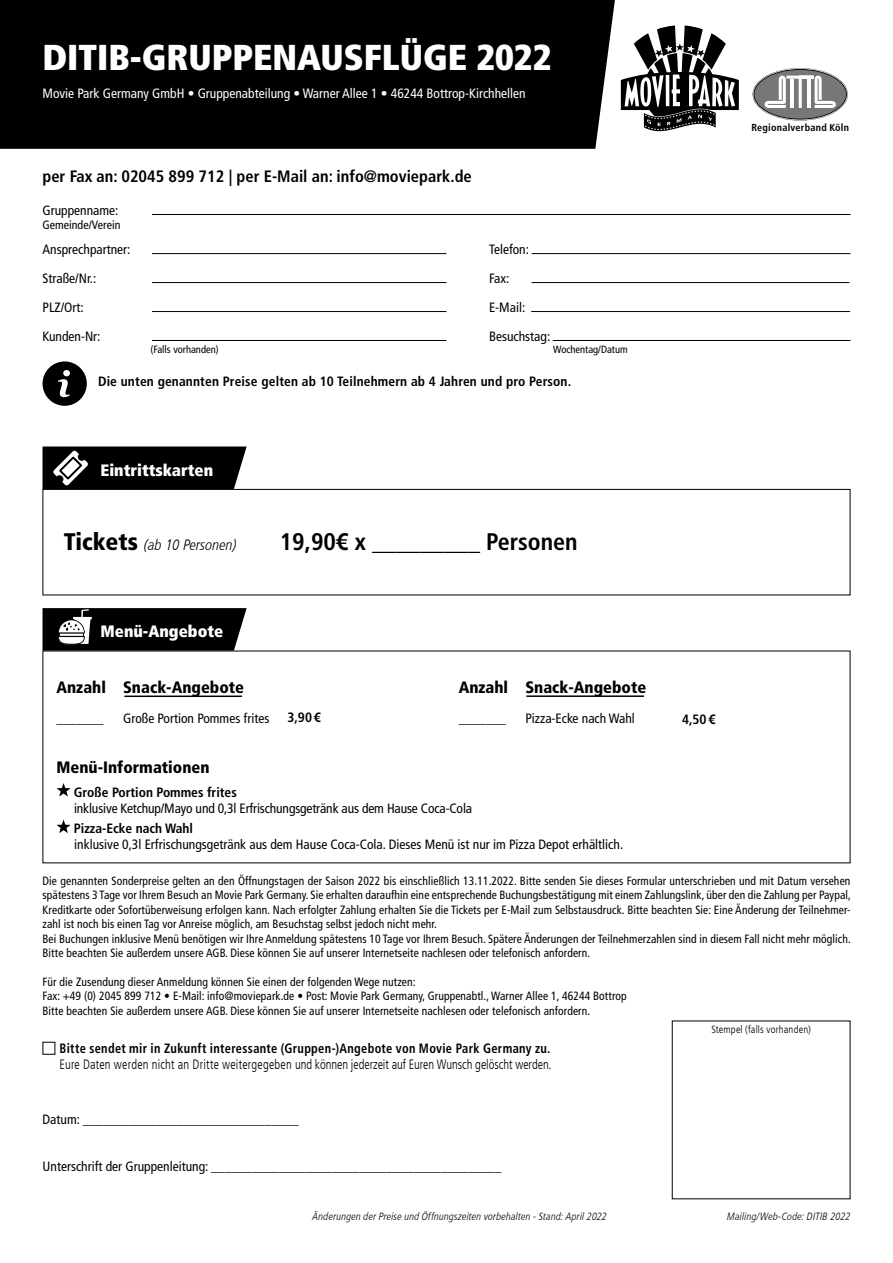
<style>
.page{position:relative;width:893px;height:1263px;background:#fff}
.page>*{position:absolute;margin:0;border:0;box-sizing:border-box;transform-origin:0 0}
.t1{font:900 condensed 36px "Frutiger LT Com";color:#fff}
.t2{font:700 condensed 24px "Frutiger LT Com";color:#000}
.t3{font:900 condensed 16.5px "Frutiger LT Com";color:#000}
.t4{font:700 condensed 16.5px "Frutiger LT Com";color:#000}
.t5{font:900 condensed 16.5px "Frutiger LT Com";color:#fff}
.t6{font:italic 300 condensed 15px "Frutiger LT Com";color:#000}
.t7{font:condensed 13.5px "Frutiger LT Com";color:#000}
.t8{font:700 condensed 13.5px "Frutiger LT Com";letter-spacing:.01em;color:#000}
.t9{font:300 condensed 13.5px "Frutiger LT Com";color:#000;scale:.92 1}
.t10{font:700 condensed 13.5px "Frutiger LT Com";letter-spacing:.01em;color:#000;scale:.92 1}
.t11{font:condensed 13.5px "Frutiger LT Com";color:#fff}
.t12{font:condensed 12px/14.4px "Frutiger LT Com";letter-spacing:.01em;color:#000;text-align:justify;scale:.96 1}
.t13{font:condensed 12px "Frutiger LT Com";letter-spacing:.01em;color:#000}
.t14{font:italic 300 condensed 10.5px "Frutiger LT Com";letter-spacing:.015em;color:#000}
.t15{font:condensed 10.5px "Frutiger LT Com";color:#000}
.t16{font:300 condensed 10.5px "Frutiger LT Com";letter-spacing:.015em;color:#000}
.t17{font:700 condensed 10.2px "Frutiger LT Com";letter-spacing:.025em;color:#000}
.s1{font-weight:900;font-style:normal;font-size:24px}
</style>
<div class="page">
<hr style="left:152px;top:214px;width:698px;height:1px;background:#000">
<hr style="left:152px;top:253px;width:294px;height:1px;background:#000">
<hr style="left:532px;top:253px;width:318px;height:1px;background:#000">
<hr style="left:152px;top:282px;width:294px;height:1px;background:#000">
<hr style="left:532px;top:282px;width:317px;height:1px;background:#000">
<hr style="left:152px;top:311px;width:294px;height:1px;background:#000">
<hr style="left:531px;top:311px;width:319px;height:1px;background:#000">
<hr style="left:152px;top:340px;width:294px;height:1px;background:#000">
<hr style="left:553px;top:340px;width:297px;height:1px;background:#000">
<svg style="left:43px;top:361px;width:44px;height:45px"></svg>
<div style="left:43px;top:489px;width:807px;height:106px;border:1px solid #000"></div>
<svg style="left:43px;top:446px;width:204px;height:43px;background:#181818"></svg>
<svg style="left:43px;top:608px;width:204px;height:43px;background:#1b1b1b"></svg>
<svg style="left:753px;top:68px;width:95px;height:52px"></svg>
<hr style="left:124px;top:695px;width:118px;height:2px;background:#000">
<hr style="left:526px;top:695px;width:118px;height:2px;background:#000">
<svg style="left:56px;top:783px;width:15px;height:13px"></svg>
<svg style="left:56px;top:820px;width:15px;height:13px"></svg>
<div style="left:0;top:0;width:615px;height:149px;background:#000"></div>
<svg style="left:621px;top:26px;width:118px;height:106px"></svg>
<p class="t1" style="left:43px;top:35px;width:510px">DITIB-GRUPPENAUSFLÜGE 2022</p>
<p class="t11" style="left:43px;top:86px;width:485px">Movie Park Germany GmbH • Gruppenabteilung • Warner Allee 1 • 46244 Bottrop-Kirchhellen</p>
<p class="t4" style="left:43px;top:167px;width:431px">per Fax an: 02045 899 712 | per E-Mail an: info@moviepark.de</p>
<p class="t7" style="left:43px;top:202px;width:77px">Gruppenname:</p>
<p class="t13" style="left:43px;top:218px;width:79px">Gemeinde/Verein</p>
<p class="t7" style="left:43px;top:241px;width:89px">Ansprechpartner:</p>
<p class="t7" style="left:489px;top:241px;width:41px">Telefon:</p>
<p class="t7" style="left:43px;top:270px;width:55px">Straße/Nr.:</p>
<p class="t7" style="left:489px;top:270px;width:22px">Fax:</p>
<p class="t7" style="left:43px;top:299px;width:43px">PLZ/Ort:</p>
<p class="t7" style="left:489px;top:299px;width:38px">E-Mail:</p>
<p class="t7" style="left:43px;top:328px;width:60px">Kunden-Nr:</p>
<p class="t7" style="left:489px;top:328px;width:63px">Besuchstag:</p>
<p class="t15" style="left:151px;top:344px;width:70px">(Falls vorhanden)</p>
<p class="t15" style="left:553px;top:344px;width:76px">Wochentag/Datum</p>
<p class="t8" style="left:98px;top:373px;width:475px">Die unten genannten Preise gelten ab 10 Teilnehmern ab 4 Jahren und pro Person.</p>
<p class="t5" style="left:100px;top:460px;width:114px">Eintrittskarten</p>
<p class="t6" style="left:64px;top:536px;width:174px"><span class="s1">Tickets</span> (ab 10 Personen)</p>
<p class="t2" style="left:280px;top:527px;width:299px">19,90€ x _________ Personen</p>
<p class="t5" style="left:100px;top:621px;width:124px">Menü-Angebote</p>
<p class="t3" style="left:56px;top:677px;width:189px">Anzahl Snack-Angebote</p>
<p class="t7" style="left:56px;top:711px;width:49px">_______</p>
<p class="t3" style="left:459px;top:677px;width:189px">Anzahl Snack-Angebote</p>
<p class="t7" style="left:459px;top:711px;width:49px">_______</p>
<p class="t8" style="left:287px;top:709px;width:35px">3,90 €</p>
<p class="t7" style="left:123px;top:711px;width:148px">Große Portion Pommes frites</p>
<p class="t8" style="left:682px;top:711px;width:35px">4,50 €</p>
<p class="t7" style="left:525px;top:711px;width:111px">Pizza-Ecke nach Wahl</p>
<p class="t3" style="left:56px;top:757px;width:155px">Menü-Informationen</p>
<p class="t8" style="left:74px;top:784px;width:164px">Große Portion Pommes frites</p>
<p class="t7" style="left:74px;top:800px;width:400px">inklusive Ketchup/Mayo und 0,3l Erfrischungsgetränk aus dem Hause Coca-Cola</p>
<p class="t8" style="left:74px;top:820px;width:121px">Pizza-Ecke nach Wahl</p>
<p class="t7" style="left:74px;top:837px;width:550px">inklusive 0,3l Erfrischungsgetränk aus dem Hause Coca-Cola. Dieses Menü ist nur im Pizza Depot erhältlich.</p>
<p class="t17" style="left:751px;top:121px;width:99px">Regionalverband Köln</p>
<p class="t12" style="left:43px;top:874px;width:843px">Die genannten Sonderpreise gelten an den Öffnungstagen der Saison 2022 bis einschließlich 13.11.2022. Bitte senden Sie dieses Formular unterschrieben und mit Datum versehen spätestens 3 Tage vor Ihrem Besuch an Movie Park Germany. Sie erhalten daraufhin eine entsprechende Buchungsbestätigung mit einem Zahlungslink, über den die Zahlung per Paypal, Kreditkarte oder Sofortüberweisung erfolgen kann. Nach erfolgter Zahlung erhalten Sie die Tickets per E-Mail zum Selbstausdruck. Bitte beachten Sie: Eine Änderung der Teilnehmer&shy;zahl ist noch bis einen Tag vor Anreise möglich, am Besuchstag selbst jedoch nicht mehr.</p>
<p class="t12" style="left:43px;top:931px;width:843px">Bei Buchungen inklusive Menü benötigen wir Ihre Anmeldung spätestens 10 Tage vor Ihrem Besuch. Spätere Änderungen der Teilnehmerzahlen sind in diesem Fall nicht mehr möglich.<br>Bitte beachten Sie außerdem unsere AGB. Diese können Sie auf unserer Internetseite nachlesen oder telefonisch anfordern.</p>
<p class="t12" style="left:43px;top:974px;width:390px">Für die Zusendung dieser Anmeldung können Sie einen der folgenden Wege nutzen:</p>
<p class="t12" style="left:43px;top:989px;width:610px">Fax: +49 (0) 2045 899 712 • E-Mail: info@moviepark.de • Post: Movie Park Germany, Gruppenabtl., Warner Allee 1, 46244 Bottrop</p>
<p class="t12" style="left:43px;top:1003px;width:572px">Bitte beachten Sie außerdem unsere AGB. Diese können Sie auf unserer Internetseite nachlesen oder telefonisch anfordern.</p>
<p class="t10" style="left:60px;top:1040px;width:535px">Bitte sendet mir in Zukunft interessante (Gruppen-)Angebote von Movie Park Germany zu.</p>
<p class="t9" style="left:60px;top:1057px;width:536px">Eure Daten werden nicht an Dritte weitergegeben und können jederzeit auf Euren Wunsch gelöscht werden.</p>
<p class="t7" style="left:43px;top:1112px;width:258px">Datum: ________________________________</p>
<p class="t7" style="left:43px;top:1159px;width:460px">Unterschrift der Gruppenleitung: ___________________________________________</p>
<p class="t16" style="left:711px;top:1023px;width:101px">Stempel (falls vorhanden)</p>
<p class="t14" style="left:313px;top:1211px;width:296px">Änderungen der Preise und Öffnungszeiten vorbehalten - Stand: April 2022</p>
<p class="t14" style="left:727px;top:1211px;width:125px">Mailing/Web-Code: DITIB 2022</p>
</div>
